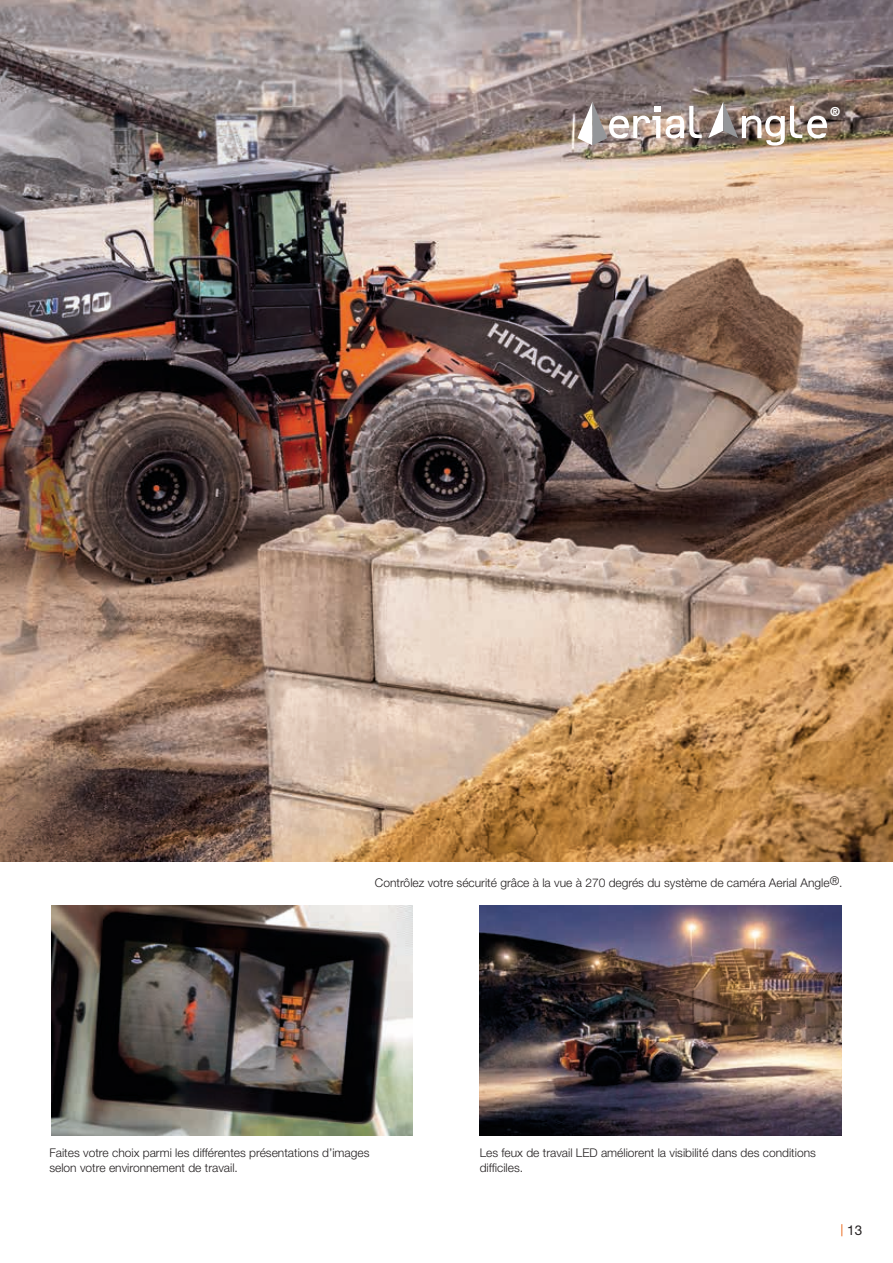
<style>
.page{position:relative;width:893px;height:1263px;background:#fff}
.page>*{position:absolute;margin:0;border:0;box-sizing:border-box;transform-origin:0 0}
.t1{font:13.5px "Helvetica Neue LT Pro";color:#231f20}
.t2{font:700 condensed 12.6px "Helvetica Neue LT Pro";color:#fff}
.t3{font:300 12px/15px "Helvetica Neue LT Pro";color:#231f20}
</style>
<div class="page">
<svg style="left:842px;top:1224px;width:1px;height:12px"></svg>
<img style="left:0;top:0;width:893px;height:861px">
<svg style="left:577px;top:102px;width:83px;height:43px"></svg>
<svg style="left:666px;top:106px;width:36px;height:32px"></svg>
<img style="left:708px;top:102px;width:119px;height:44px">
<img style="left:51px;top:906px;width:361px;height:229px">
<img style="left:480px;top:906px;width:361px;height:229px">
<p class="t2" style="left:830px;top:104px;width:12px">®</p>
<p class="t3" style="left:375px;top:875px;width:469px">Contrôlez votre sécurité grâce à la vue à 270 degrés du système de caméra Aerial Angle®.</p>
<p class="t3" style="left:49px;top:1145px;width:322px">Faites votre choix parmi les différentes présentations d’images selon votre environnement de travail.</p>
<p class="t3" style="left:480px;top:1145px;width:338px">Les feux de travail LED améliorent la visibilité dans des conditions difficiles.</p>
<p class="t1" style="left:847px;top:1222px;width:17px">13</p>
</div>
